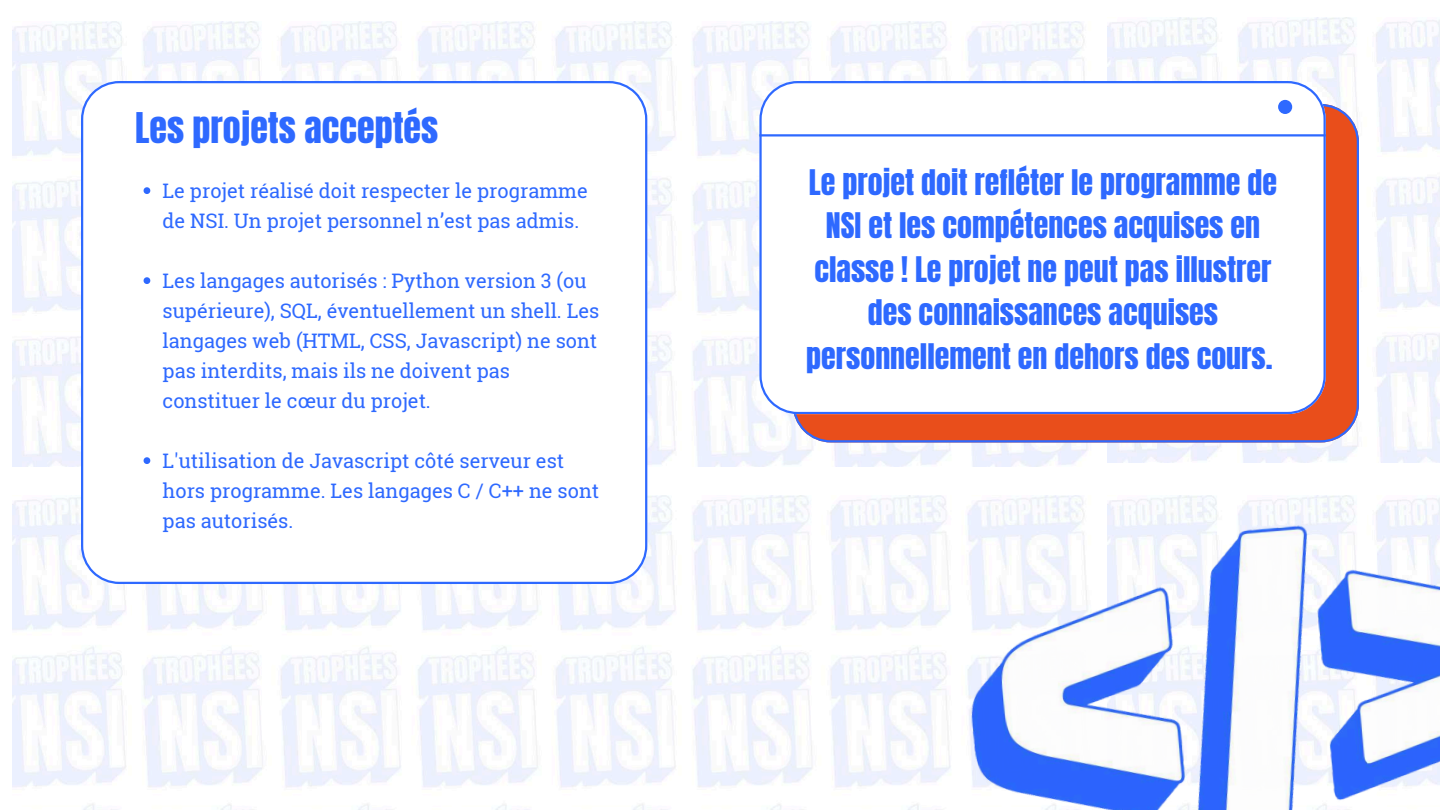
<style>
.page{position:relative;width:1440px;height:810px;background:#fff}
.page>*{position:absolute;margin:0;border:0;box-sizing:border-box;transform-origin:0 0}
.t1{font:36px "Anton";color:#2e69ff}
.t2{font:30px/43.5px "Anton";color:#2e69ff;text-align:center}
.t3{font:20px/30px "Roboto Slab";color:#2e69ff}
</style>
<div class="page">
<img style="left:13px;top:21px;width:1079px;height:446px">
<img style="left:13px;top:496px;width:930px;height:314px">
<svg style="left:81px;top:81px;width:566px;height:503px"></svg>
<img style="left:943px;top:496px;width:497px;height:314px">
<svg style="left:793px;top:104px;width:566px;height:338px"></svg>
<svg style="left:759px;top:81px;width:567px;height:333px"></svg>
<hr style="left:759px;top:134px;width:567px;height:3px;background:#2e69ff">
<div style="left:1278px;top:100px;width:14px;height:14px;background:#2e69ff;border-radius:50%"></div>
<svg style="left:144px;top:187px;width:6px;height:7px"></svg>
<svg style="left:144px;top:277px;width:6px;height:7px"></svg>
<svg style="left:144px;top:457px;width:6px;height:7px"></svg>
<h1 class="t1" style="left:135px;top:102px;width:305px">Les projets acceptés</h1>
<p class="t3" style="left:163px;top:175px;width:427px">Le projet réalisé doit respecter le programme de NSI. Un projet personnel n’est pas admis.</p>
<p class="t3" style="left:163px;top:265px;width:438px">Les langages autorisés : Python version 3 (ou supérieure), SQL, éventuellement un shell. Les langages web (HTML, CSS, Javascript) ne sont pas interdits, mais ils ne doivent pas constituer le cœur du projet.</p>
<p class="t3" style="left:163px;top:445px;width:438px">L'utilisation de Javascript côté serveur est hors programme. Les langages C / C++ ne sont pas autorisés.</p>
<h2 class="t2" style="left:806px;top:161px;width:472px">Le projet doit refléter le programme de NSI et les compétences acquises en classe ! Le projet ne peut pas illustrer des connaissances acquises personnellement en dehors des cours.</h2>
</div>
